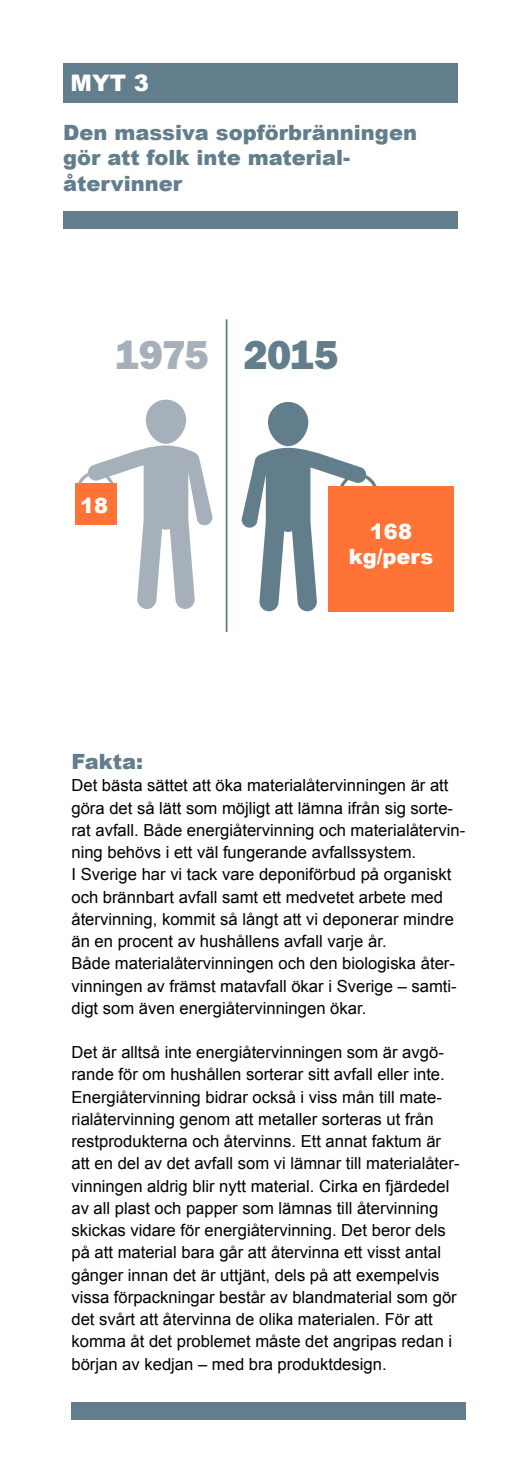
<style>
.page{position:relative;width:521px;height:1474px;background:#fff}
.page>*{position:absolute;margin:0;border:0;box-sizing:border-box;transform-origin:0 0}
.t1{font:800 40.77px "Franklin Gothic";letter-spacing:-.02em;color:#a6b0bb}
.t2{font:900 22.75px "Arial";color:#fff}
.t3{font:900 21px/25.2px "Arial";color:#627d8c}
.t4{font:900 21px/25.2px "Arial";color:#fff;text-align:center}
.t5{font:16.62px/22.2px "Arial";color:#000}
.s1{color:#627d8c}
</style>
<div class="page">
<div style="left:71px;top:1402px;width:395px;height:17px;background:#627d8c"></div>
<div style="left:63px;top:211px;width:395px;height:17px;background:#627d8c"></div>
<div style="left:63px;top:63px;width:395px;height:40px;background:#627d8c"></div>
<div style="left:146px;top:399px;width:40px;height:45px;background:#a6b0bb;border-radius:20px"></div>
<svg style="left:75px;top:445px;width:137px;height:164px"></svg>
<div style="left:76px;top:484px;width:41px;height:41px;background:#ff7336"></div>
<div style="left:268px;top:402px;width:40px;height:44px;background:#627d8c;border-radius:20px"></div>
<svg style="left:242px;top:448px;width:135px;height:163px"></svg>
<div style="left:328px;top:486px;width:126px;height:126px;background:#ff7336"></div>
<hr style="left:226px;top:319px;width:1px;height:313px;background:#627d8c">
<h2 class="t2" style="left:71px;top:66px;width:80px">MYT 3</h2>
<p class="t3" style="left:63px;top:119px;width:355px">Den massiva sopförbränningen gör att folk inte material&shy;återvinner</p>
<h1 class="t1" style="left:116px;top:331px;width:224px">1975 <span class="s1">2015</span></h1>
<p class="t4" style="left:80px;top:492px;width:30px">18</p>
<p class="t4" style="left:349px;top:518px;width:86px">168 kg/pers</p>
<p class="t3" style="left:71px;top:748px;width:73px">Fakta:</p>
<p class="t5" style="left:71px;top:774px;width:395px">Det bästa sättet att öka materialåtervinningen är att göra det så lätt som möjligt att lämna ifrån sig sorte&shy;rat avfall. Både energiåtervinning och materialåtervin&shy;ning behövs i ett väl fungerande avfallssystem.<br>I Sverige har vi tack vare deponiförbud på organiskt och brännbart avfall samt ett medvetet arbete med återvinning, kommit så långt att vi deponerar mindre än en procent av hushållens avfall varje år.<br>Både materialåtervinningen och den biologiska åter&shy;vinningen av främst matavfall ökar i Sverige – samti&shy;digt som även energiåtervinningen ökar.</p>
<p class="t5" style="left:71px;top:1041px;width:390px">Det är alltså inte energiåtervinningen som är avgö&shy;rande för om hushållen sorterar sitt avfall eller inte.<br>Energiåtervinning bidrar också i viss mån till mate&shy;rialåtervinning genom att metaller sorteras ut från restprodukterna och återvinns. Ett annat faktum är att en del av det avfall som vi lämnar till materialåter&shy;vinningen aldrig blir nytt material. Cirka en fjärdedel av all plast och papper som lämnas till återvinning skickas vidare för energiåtervinning. Det beror dels på att material bara går att återvinna ett visst antal gånger innan det är uttjänt, dels på att exempelvis vissa förpackningar består av blandmaterial som gör det svårt att återvinna de olika materialen. För att komma åt det problemet måste det angripas redan i början av kedjan – med bra produktdesign.</p>
</div>
